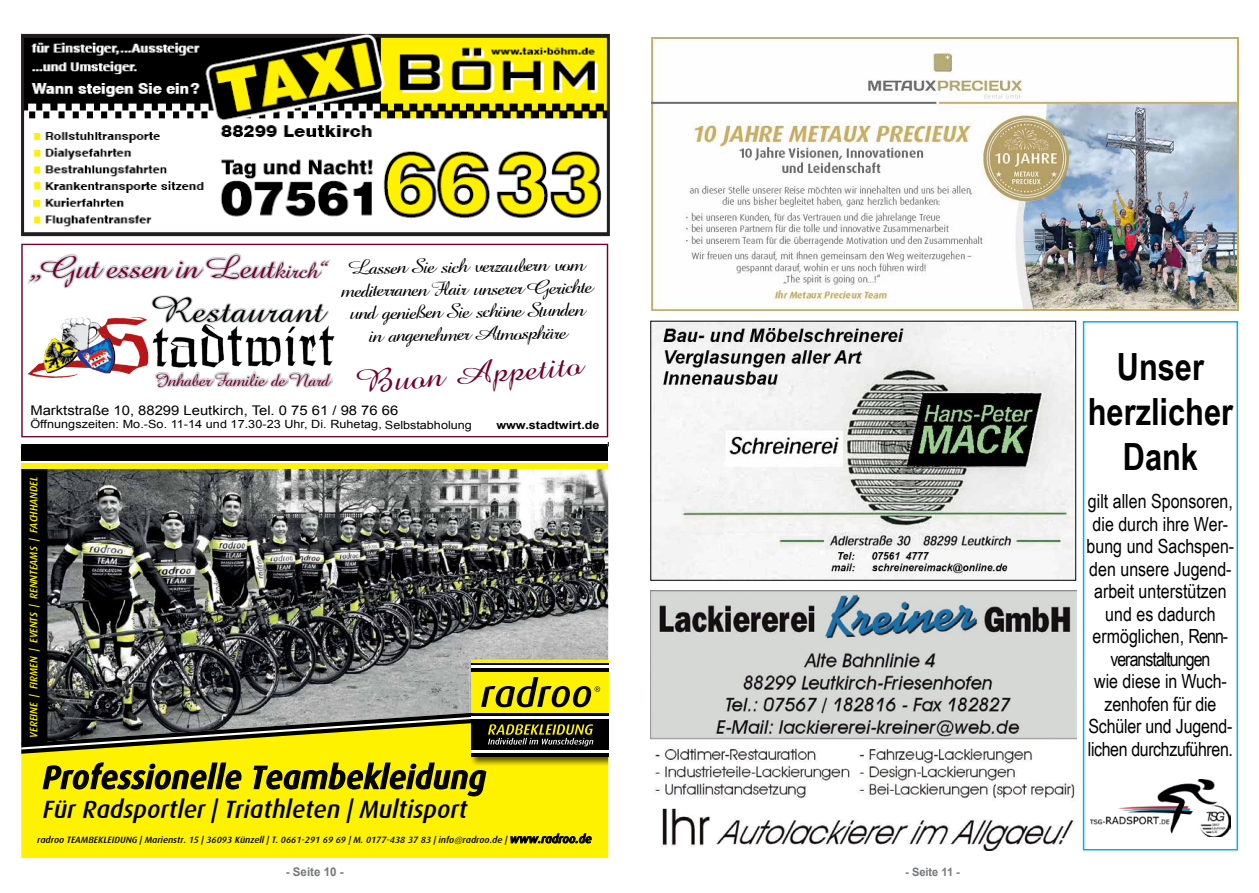
<style>
.page{position:relative;width:1259px;height:893px;background:#fff}
.page>*{position:absolute;margin:0;border:0;box-sizing:border-box;transform-origin:0 0}
.t1{font:700 37.5px/45px "Arial Narrow";color:#000;text-align:center}
.t2{font:37.35px "Amaze Normal";color:#000;scale:1.11 1}
.t3{font:34.65px "Amaze Normal";color:#71002d;scale:1.11 1}
.t4{font:33.3px "Amaze Normal";letter-spacing:-.03em;color:#71002d;scale:1.11 1}
.t5{font:italic 500 31.95px "Dax";letter-spacing:.02em;color:#000}
.t6{font:italic 500 25.05px "Dax";color:#000}
.t7{font:21.3px/22.6px "Amaze Normal";color:#000;text-align:center;scale:1.11 1}
.t8{font:19.5px/22.5px "Arial Narrow";color:#000;text-align:center}
.t9{font:18.75px "Amaze Normal";letter-spacing:-.05em;color:#71002d;scale:1.11 1}
.t10{font:13.35px "Arial";color:#000;scale:1.11 1}
.t11{font:700 12px "Arial";color:#77787b;scale:.96 1}
.t12{font:700 11.55px "Arial";color:#77787b;scale:.96 1}
.t13{font:11.4px "Arial";letter-spacing:.005em;color:#000;scale:1.11 1}
.t14{font:700 11.4px "Arial";color:#000;scale:1.11 1}
.t15{font:italic 500 10.8px "Dax";letter-spacing:-.005em;color:#fff200;scale:.94 1}
.t16{font:italic 500 9.15px "Dax";color:#000}
.s1{font-size:23.85px}
.s2{font-size:11.55px}
</style>
<div class="page">
<svg style="left:156px;top:384px;width:175px;height:4px"></svg>
<svg style="left:353px;top:436px;width:237px;height:1px"></svg>
<svg style="left:25px;top:244px;width:307px;height:66px"></svg>
<img style="left:27px;top:310px;width:308px;height:74px">
<img style="left:21px;top:33px;width:589px;height:204px">
<div style="left:21px;top:754px;width:587px;height:104px;background:#fff200"></div>
<img style="left:469px;top:754px;width:139px;height:12px">
<div style="left:471px;top:662px;width:137px;height:95px;background:#000"></div>
<svg style="left:42px;top:761px;width:200px;height:30px;background:#b6ac00"></svg>
<svg style="left:252px;top:760px;width:236px;height:37px;background:#c1b700"></svg>
<svg style="left:21px;top:468px;width:587px;height:286px;background:#686955"></svg>
<div style="left:21px;top:444px;width:587px;height:16px;background:#000"></div>
<div style="left:21px;top:463px;width:587px;height:5px;background:#fff200"></div>
<svg style="left:510px;top:833px;width:82px;height:10px"></svg>
<img style="left:651px;top:591px;width:425px;height:259px">
<img style="left:652px;top:323px;width:422px;height:255px">
<img style="left:1090px;top:779px;width:140px;height:58px">
<div style="left:1082px;top:321px;width:156px;height:529px;border:2px solid #00aeef"></div>
<img style="left:651px;top:37px;width:587px;height:274px">
<h3 class="t4" style="left:29px;top:245px;width:271px">„Gut essen in Leut<span class="s1">kirch“</span></h3>
<h2 class="t2" style="left:151px;top:285px;width:158px">Restaurant</h2>
<p class="t7" style="left:340px;top:256px;width:228px;rotate:-1deg">Lassen Sie sich verzaubern vom mediterranen Flair unserer Gerichte und genießen Sie schöne Stunden in angenehmer Atmosphäre</p>
<h3 class="t3" style="left:353px;top:361px;width:207px;rotate:-5deg">Buon Appetito</h3>
<p class="t9" style="left:154px;top:368px;width:160px">Inhaber Familie de Nard</p>
<p class="t10" style="left:30px;top:401px;width:333px">Marktstraße 10, 88299 Leutkirch, Tel. 0 75 61 / 98 76 66</p>
<p class="t13" style="left:30px;top:416px;width:399px">Öffnungszeiten: Mo.-So. 11-14 und 17.30-23 Uhr, Di. Ruhetag, Selbstabholung</p>
<p class="t14" style="left:496px;top:417px;width:94px">www.stadtwirt.de</p>
<p class="t15" style="left:28px;top:737px;width:279px;rotate:-90deg">VEREINE | FIRMEN | EVENTS | RENNTEAMS | FACHHANDEL</p>
<h3 class="t5" style="left:43px;top:759px;width:444px">Professionelle Teambekleidung</h3>
<p class="t6" style="left:43px;top:796px;width:426px">Für Radsportler | Triathleten | Multisport</p>
<p class="t16" style="left:37px;top:835px;width:556px">radroo TEAMBEKLEIDUNG | Marienstr. 15 | 36093 Künzell | T. 0661-291 69 69 | M. 0177-438 37 83 | info@radroo.de | <span class="s2">www.radroo.de</span></p>
<p class="t11" style="left:286px;top:863px;width:62px">- Seite 10 -</p>
<p class="t12" style="left:905px;top:864px;width:59px">- Seite 11 -</p>
<h1 class="t1" style="left:1087px;top:343px;width:147px">Unser herzlicher<br>Dank</h1>
<p class="t8" style="left:1086px;top:489px;width:149px">gilt allen Sponsoren, die durch ihre Wer&shy;bung und Sachspen&shy;den unsere Jugend&shy;arbeit unterstützen und es dadurch ermöglichen, Renn&shy;veranstaltungen<br>wie diese in Wuch&shy;zenhofen für die<br>Schüler und Jugend&shy;lichen durchzuführen.</p>
</div>
